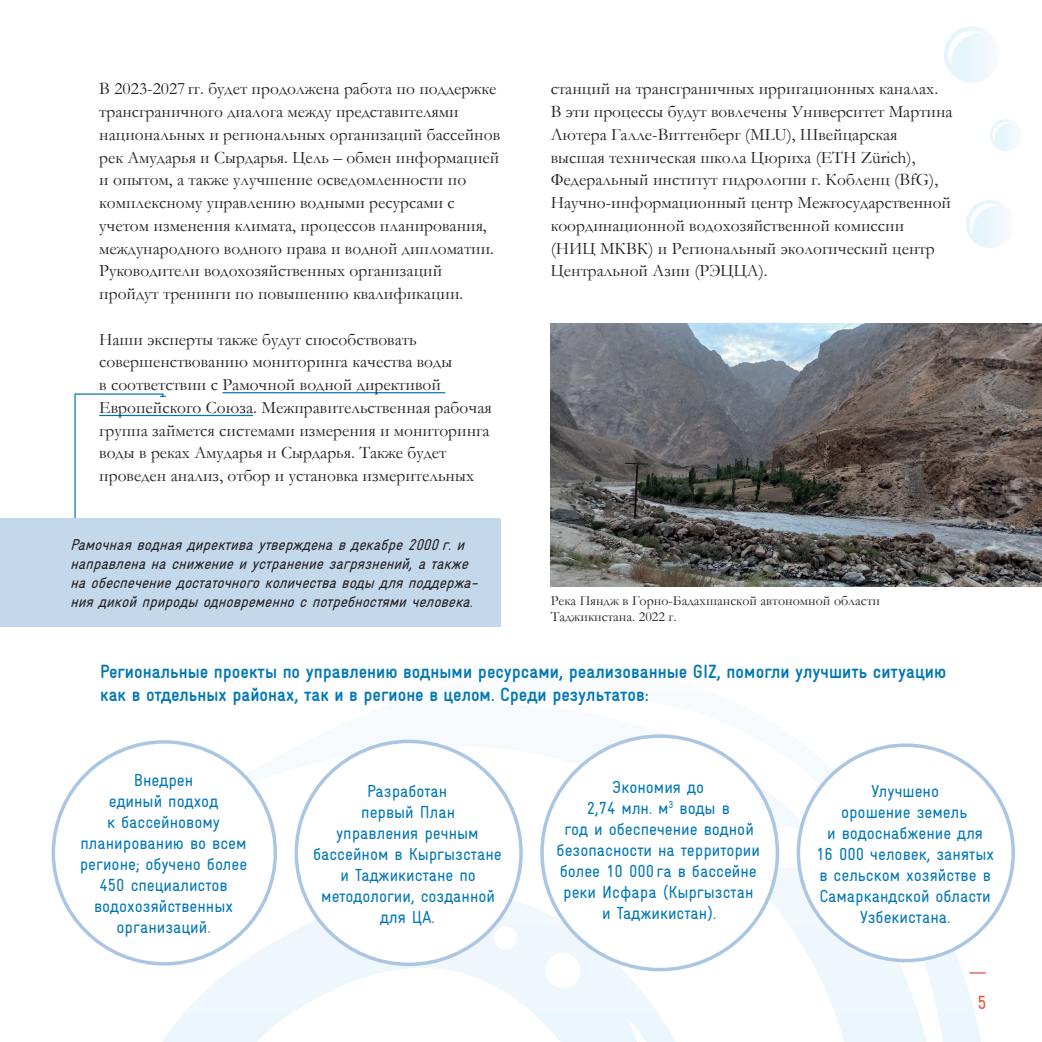
<style>
.page{position:relative;width:1042px;height:1042px;background:#fff}
.page>*{position:absolute;margin:0;border:0;box-sizing:border-box;transform-origin:0 0}
.body_vstavka{font:700 condensed 19.25px/23.1px "GIZ Gravur Pro CA";color:#0077b5}
.t1{font:condensed 19.25px "Gravur";color:#e0543c}
.body_10{font:17.5px/22.8px "Garamond";color:#231f20}
.body_vstavka-2{font:condensed 17.5px/21px "GIZ Gravur Pro CA";color:#0077b5;text-align:center}
.Box_text{font:italic condensed 15.75px/18.9px "GIZ Gravur Pro CA";color:#231f20}
.foto_podpis{font:14px/15.8px "Garamond";color:#231f20}
</style>
<div class="page">
<hr style="left:222px;top:392px;width:223px;height:1px;background:#0077b5">
<hr style="left:99px;top:415px;width:154px;height:1px;background:#0077b5">
<img style="left:551px;top:323px;width:491px;height:263px">
<svg style="left:115px;top:735px;width:874px;height:307px"></svg>
<svg style="left:74px;top:393px;width:92px;height:125px"></svg>
<div style="left:542px;top:736px;width:235px;height:233px;background:#fff;border-radius:50%"></div>
<div style="left:53px;top:742px;width:222px;height:222px;background:#fff;border-radius:50%"></div>
<div style="left:798px;top:745px;width:215px;height:215px;background:#fff;border-radius:50%"></div>
<div style="left:296px;top:741px;width:225px;height:223px;background:#fff;border-radius:50%"></div>
<svg style="left:966px;top:200px;width:40px;height:48px"></svg>
<svg style="left:944px;top:26px;width:47px;height:57px"></svg>
<svg style="left:990px;top:119px;width:27px;height:32px"></svg>
<div style="left:1px;top:518px;width:500px;height:108px;background:#c4d8ec"></div>
<p class="body_10" style="left:99px;top:77px;width:402px">В 2023-2027 гг. будет продолжена работа по поддержке трансграничного диалога между представителями национальных и региональных организаций бассейнов рек Амударья и Сырдарья. Цель – обмен информацией и опытом, а также улучшение осведомленности по комплексному управлению водными ресурсами с учетом изменения климата, процессов планирования, международного водного права и водной дипломатии.<br>Руководители водохозяйственных организаций пройдут тренинги по повышению квалификации.</p>
<p class="body_10" style="left:99px;top:327px;width:394px">Наши эксперты также будут способствовать совершенствованию мониторинга качества воды<br>в соответствии с Рамочной водной директивой Европейского Союза. Межправительственная рабочая группа займется системами измерения и мониторинга воды в реках Амударья и Сырдарья. Также будет проведен анализ, отбор и установка измерительных</p>
<p class="Box_text" style="left:70px;top:535px;width:409px">Рамочнаяводнаядирективаутвержденавдекабре2000г.и направленанаснижениеиустранениезагрязнений,атакже наобеспечениедостаточногоколичестваводы дляподдержа&shy;ниядикойприроды одновременноспотребностямичеловека.</p>
<p class="body_10" style="left:551px;top:77px;width:403px">станций на трансграничных ирригационных каналах.<br>В эти процессы будут вовлечены Университет Мартина Лютера Галле-Виттенберг (MLU), Швейцарская высшая техническая школа Цюриха (ETH Zürich), Федеральный институт гидрологии г. Кобленц (BfG), Научно-информационный центр Межгосударственной координационной водохозяйственной комиссии (НИЦ МКВК) и Региональный экологический центр Центральной Азии (РЭЦЦА).</p>
<p class="foto_podpis" style="left:551px;top:592px;width:331px">Река Пяндж в Горно-Бадахшанской автономной области<br>Таджикистана. 2022 г.</p>
<p class="body_vstavka" style="left:100px;top:660px;width:847px">Региональные проекты по управлению водными ресурсами, реализованные GIZ, помогли улучшить ситуацию как в отдельных районах, так и в регионе в целом. Среди результатов:</p>
<p class="body_vstavka-2" style="left:80px;top:769px;width:169px">Внедрен<br>единый подход<br>к бассейновому планированию во всем регионе; обучено более<br>450 специалистов водохозяйственных организаций.</p>
<p class="body_vstavka-2" style="left:816px;top:780px;width:179px">Улучшено<br>орошение земель<br>и водоснабжение для<br>16 000 человек, занятых в сельском хозяйстве в<br>Самаркандской области<br>Узбекистана.</p>
<p class="body_vstavka-2" style="left:556px;top:776px;width:205px">Экономия до<br>2,74 млн. м<sup>3</sup> воды в<br>год и обеспечение водной безопасности на территории более 10 000 га в бассейне реки Исфара (Кыргызстан<br>и Таджикистан).</p>
<p class="body_vstavka-2" style="left:313px;top:780px;width:190px">Разработан<br>первый План<br>управления речным бассейном в Кыргызстане и Таджикистане по методологии, созданной для ЦА.</p>
<p class="t1" style="left:977px;top:991px;width:11px">5</p>
</div>
